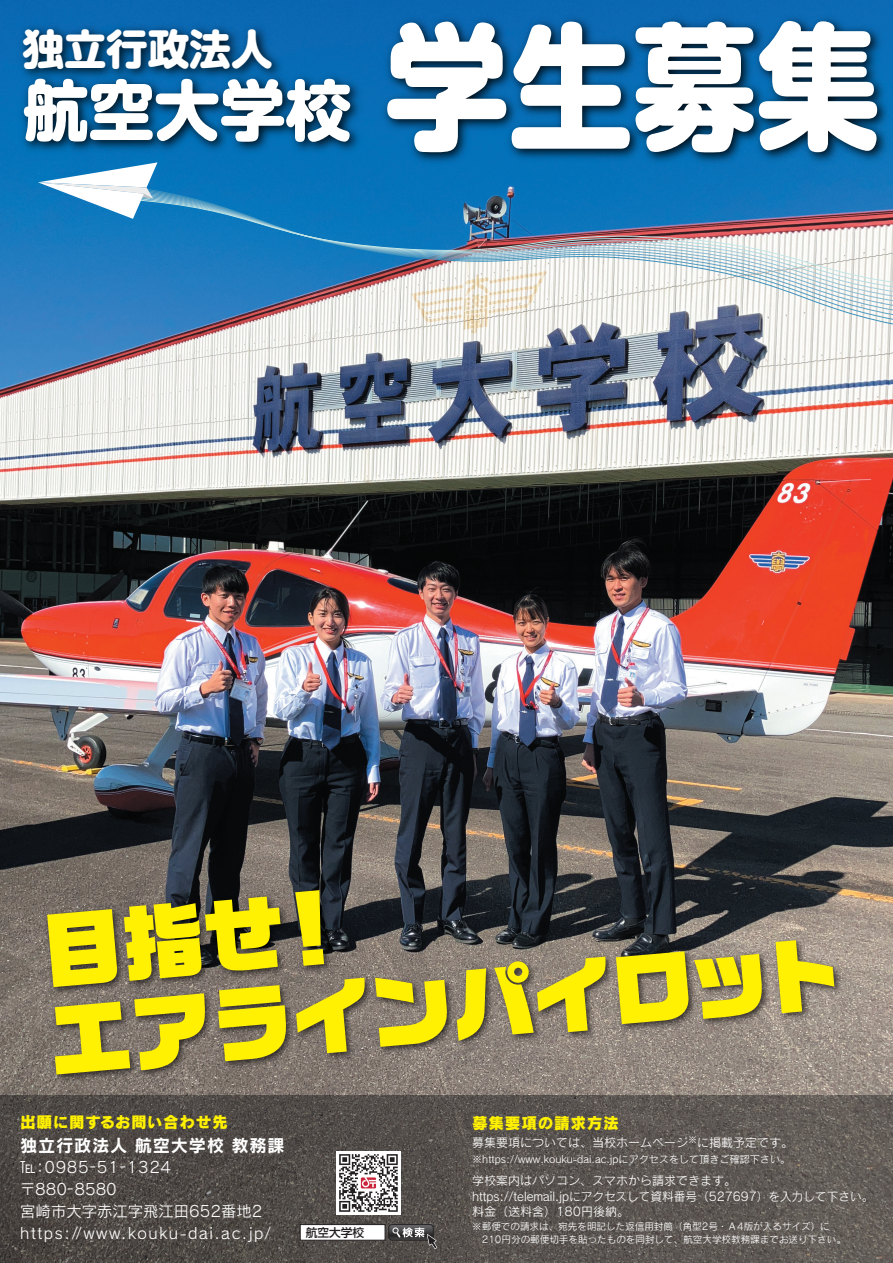
<style>
.page{position:relative;width:893px;height:1263px;background:#fff}
.page>*{position:absolute;margin:0;border:0;box-sizing:border-box;transform-origin:0 0}
.t1{font:81px/89.6px "Ro G San Srf Std UB";color:#fff101}
.t2{font:800 65.62px "Shin M Go Pr 6";color:#fff}
.t3{font:800 41.62px "Shin M Go Pr 6";color:#fff}
.t4{font:17.33px "Rodin Pro B";letter-spacing:.04em;color:#fff}
.t5{font:15.75px "Rodin Pro EB";letter-spacing:.04em;color:#fff101}
.t6{font:15.38px/21.8px "Rodin Pro M";letter-spacing:.02em;color:#fff}
.t7{font:12px/15.8px "Rodin Pro M";color:#fff}
.t8{font:500 11.7px "UD Shin Go Pro";color:#231f20}
.t9{font:10.12px "Rodin Pro M";color:#fff}
.t10{font:9.6px/13.2px "Rodin Pro M";color:#fff}
.s1{font-size:136.12px}
</style>
<div class="page">
<img style="left:0;top:0;width:893px;height:1095px">
<img style="left:13px;top:18px;width:354px;height:159px">
<img style="left:375px;top:9px;width:518px;height:177px">
<svg style="left:0;top:1095px;width:893px;height:168px;background:#57524e"></svg>
<div style="left:300px;top:1224px;width:85px;height:17px;background:#fff;border:1px solid #231f20"></div>
<div style="left:388px;top:1224px;width:46px;height:17px;border:1px solid #262324;border-radius:4px"></div>
<svg style="left:389px;top:1224px;width:49px;height:26px"></svg>
<img style="left:337px;top:1151px;width:63px;height:64px">
<img style="left:33px;top:836px;width:824px;height:282px">
<svg style="left:126px;top:186px;width:767px;height:146px"></svg>
<svg style="left:125px;top:187px;width:768px;height:140px"></svg>
<svg style="left:125px;top:188px;width:768px;height:134px"></svg>
<svg style="left:125px;top:190px;width:768px;height:127px"></svg>
<svg style="left:125px;top:191px;width:768px;height:122px"></svg>
<svg style="left:125px;top:193px;width:768px;height:115px"></svg>
<svg style="left:125px;top:194px;width:768px;height:109px"></svg>
<svg style="left:124px;top:196px;width:769px;height:102px"></svg>
<svg style="left:124px;top:197px;width:769px;height:96px"></svg>
<img style="left:124px;top:199px;width:769px;height:89px">
<svg style="left:38px;top:162px;width:119px;height:57px"></svg>
<h2 class="t2" style="left:23px;top:53px;width:859px">航空大学校<span class="s1">学生募集</span></h2>
<h3 class="t3" style="left:23px;top:13px;width:251px">独立行政法人</h3>
<h1 class="t1" style="left:39px;top:910px;width:799px;rotate:-5deg">目指せ！<br>エアラインパイロット</h1>
<h3 class="t5" style="left:20px;top:1111px;width:209px">出願に関するお問い合わせ先</h3>
<h3 class="t5" style="left:472px;top:1112px;width:148px">募集要項の請求方法</h3>
<h3 class="t4" style="left:20px;top:1133px;width:266px">独立行政法人 航空大学校 教務課</h3>
<p class="t6" style="left:20px;top:1156px;width:252px">℡：0985-51-1324〒880-8580<br>宮崎市大字赤江字飛江田652番地2 https://www.kouku-dai.ac.jp/</p>
<p class="t8" style="left:306px;top:1223px;width:60px">航空大学校</p>
<p class="t7" style="left:472px;top:1134px;width:323px">募集要項については、当校ホームページ<sup>※</sup>に掲載予定です。</p>
<p class="t9" style="left:472px;top:1152px;width:320px">※https://www.kouku-dai.ac.jpにアクセスをして頂きご確認下さい。</p>
<p class="t7" style="left:472px;top:1172px;width:403px">学校案内はパソコン、スマホから請求できます。<br>https://telemail.jpにアクセスして資料番号（527697）を入力して下さい。料金（送料含）180円後納。</p>
<p class="t10" style="left:472px;top:1219px;width:375px">※郵便での請求は、宛先を明記した返信用封筒（角型2号・Ａ4版が入るサイズ）に　210円分の郵便切手を貼ったものを同封して、航空大学校教務課までお送り下さい。</p>
</div>
